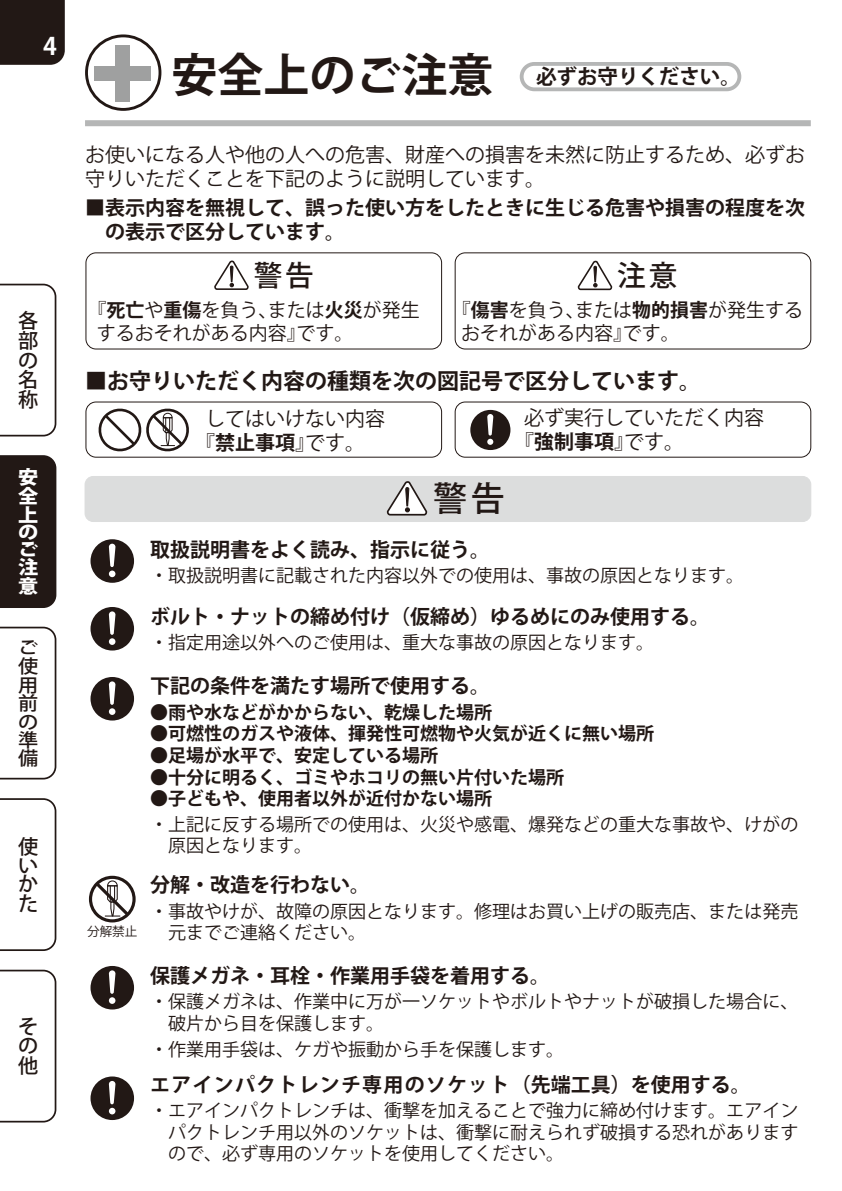
<style>
.page{position:relative;width:842px;height:1191px;background:#fff}
.page>*{position:absolute;margin:0;border:0;box-sizing:border-box;transform-origin:0 0}
.t1{font:700 46px "Koz Go Pr 6 N";color:#221815}
.t2{font:500 34px "Koz Go Pr 6 N";color:#221815}
.t3{font:500 28.6px "Koz Go Pr 6 N";color:#221815}
.t4{font:700 24px "Koz Go Pr 6 N";color:#fff}
.t5{font:700 22px "Koz Go Pr 6 N";color:#221815}
.t6{font:700 20.4px "Koz Go Pr 6 N";color:#221815}
.t7{font:500 20.2px/19.8px "Koz Go Pr 6 N";color:#221815;text-align:justify}
.t8{font:700 20px/24px "Koz Go Pr 6 N";color:#221815}
.t9{font:20px/24px "Koz Go Pr 6 N";color:#221815}
.t10{font:700 20px "Koz Go Pr 6 N";letter-spacing:.06em;color:#221815}
.t11{font:19px/22.8px "Koz Go Pr 6 N";color:#221815}
.t12{font:800 18.8px/18.2px "Koz Go Pr 6 N";color:#fff;text-align:justify;scale:1.08 1}
.t13{font:500 18.8px/18.4px "Koz Go Pr 6 N";color:#221815;text-align:justify;scale:1.08 1}
.t14{font:18px/21.6px "Koz Go Pr 6 N";color:#221815}
.t15{font:700 18px "Koz Go Pr 6 N";color:#221815}
.t16{font:12.6px "Koz Go Pr 6 N";color:#221815}
.s1{font-weight:700}
</style>
<div class="page">
<svg style="left:0;top:283px;width:57px;height:154px"></svg>
<div style="left:0;top:455px;width:57px;height:153px;background:#221815"></div>
<svg style="left:0;top:626px;width:57px;height:154px"></svg>
<svg style="left:0;top:798px;width:57px;height:153px"></svg>
<svg style="left:0;top:969px;width:57px;height:154px"></svg>
<div style="left:0;top:0;width:65px;height:65px;background:#221815"></div>
<div style="left:85px;top:476px;width:726px;height:45px;background:#dcdddd;border-radius:8px"></div>
<div style="left:85px;top:476px;width:726px;height:46px;border:1px solid #dcdddd;border-radius:8px"></div>
<div style="left:86px;top:401px;width:356px;height:56px;border:1px solid #221815;border-radius:10px"></div>
<div style="left:86px;top:252px;width:356px;height:97px;border:1px solid #221815;border-radius:10px"></div>
<div style="left:455px;top:252px;width:356px;height:97px;border:1px solid #221815;border-radius:10px"></div>
<div style="left:455px;top:401px;width:356px;height:56px;border:1px solid #221815;border-radius:10px"></div>
<div style="left:85px;top:120px;width:726px;height:6px;background:#b5b6b6"></div>
<div style="left:85px;top:34px;width:76px;height:77px;border:3px solid #221815;border-radius:50%"></div>
<div style="left:520px;top:62px;width:221px;height:29px;border:4px solid #b5b6b6;border-radius:13px"></div>
<svg style="left:214px;top:260px;width:35px;height:30px"></svg>
<svg style="left:577px;top:260px;width:36px;height:31px"></svg>
<svg style="left:386px;top:476px;width:43px;height:40px"></svg>
<svg style="left:94px;top:408px;width:96px;height:48px"></svg>
<svg style="left:470px;top:410px;width:40px;height:40px"></svg>
<svg style="left:91px;top:539px;width:43px;height:44px"></svg>
<svg style="left:91px;top:607px;width:43px;height:43px"></svg>
<svg style="left:91px;top:677px;width:43px;height:43px"></svg>
<svg style="left:91px;top:966px;width:43px;height:43px"></svg>
<svg style="left:91px;top:1076px;width:43px;height:44px"></svg>
<svg style="left:88px;top:875px;width:48px;height:48px"></svg>
<div style="left:95px;top:67px;width:56px;height:14px;background:#9fa0a0"></div>
<div style="left:116px;top:45px;width:14px;height:57px;background:#9fa0a0"></div>
<h3 class="t4" style="left:43px;top:33px;width:15px">4</h3>
<p class="t7" style="left:18px;top:311px;width:21px">各部の名称</p>
<p class="t12" style="left:18px;top:468px;width:20px">安全上のご注意</p>
<p class="t13" style="left:18px;top:639px;width:20px">ご使用前の準備</p>
<p class="t7" style="left:18px;top:837px;width:21px;line-height:19.2px">使いかた</p>
<p class="t7" style="left:18px;top:1017px;width:21px">その他</p>
<h1 class="t1" style="left:172px;top:49px;width:323px">安全上のご注意</h1>
<p class="t6" style="left:536px;top:65px;width:206px">必ずお守りください。</p>
<p class="t9" style="left:85px;top:143px;width:722px">お使いになる人や他の人への危害、財産への損害を未然に防止するため、必ずお守りいただくことを下記のように説明しています。</p>
<p class="t8" style="left:85px;top:196px;width:722px">■表示内容を無視して、誤った使い方をしたときに生じる危害や損害の程度を次　の表示で区分しています。</p>
<h3 class="t3" style="left:254px;top:259px;width:62px">警告</h3>
<p class="t11" style="left:97px;top:299px;width:324px;text-indent:-10px">『<span class="s1">死亡</span>や<span class="s1">重傷</span>を負う、または<span class="s1">火災</span>が発生するおそれがある内容』です。</p>
<h3 class="t3" style="left:617px;top:260px;width:62px">注意</h3>
<p class="t11" style="left:461px;top:299px;width:343px;text-indent:-10px">『<span class="s1">傷害</span>を負う、または<span class="s1">物的損害</span>が発生するおそれがある内容』です。</p>
<p class="t5" style="left:85px;top:368px;width:618px">■お守りいただく内容の種類を次の図記号で区分しています。</p>
<p class="t9" style="left:195px;top:406px;width:192px;text-indent:10px">してはいけない内容『<span class="s1">禁止事項</span>』です。</p>
<p class="t9" style="left:514px;top:406px;width:251px;text-indent:10px">必ず実行していただく内容『<span class="s1">強制事項</span>』です。</p>
<p class="t16" style="left:87px;top:924px;width:52px">分解禁止</p>
<h2 class="t2" style="left:433px;top:479px;width:73px">警告</h2>
<p class="t8" style="left:150px;top:538px;width:341px">取扱説明書をよく読み、指示に従う。</p>
<p class="t14" style="left:150px;top:565px;width:595px">・取扱説明書に記載された内容以外での使用は、事故の原因となります。</p>
<p class="t8" style="left:150px;top:605px;width:561px">ボルト・ナットの締め付け（仮締め）ゆるめにのみ使用する。</p>
<p class="t14" style="left:150px;top:632px;width:505px">・指定用途以外へのご使用は、重大な事故の原因となります。</p>
<p class="t8" style="left:150px;top:674px;width:341px">下記の条件を満たす場所で使用する。</p>
<p class="t15" style="left:150px;top:702px;width:343px">●雨や水などがかからない、乾燥した場所</p>
<p class="t15" style="left:150px;top:723px;width:505px">●可燃性のガスや液体、揮発性可燃物や火気が近くに無い場所</p>
<p class="t15" style="left:150px;top:745px;width:289px">●足場が水平で、安定している場所</p>
<p class="t15" style="left:150px;top:767px;width:415px">●十分に明るく、ゴミやホコリの無い片付いた場所</p>
<p class="t15" style="left:150px;top:788px;width:343px">●子どもや、使用者以外が近付かない場所</p>
<p class="t14" style="left:168px;top:813px;width:631px;text-indent:-18px">・上記に反する場所での使用は、火災や感電、爆発などの重大な事故や、けがの原因となります。</p>
<p class="t8" style="left:150px;top:873px;width:221px">分解・改造を行わない。</p>
<p class="t14" style="left:168px;top:900px;width:631px;text-indent:-18px">・事故やけが、故障の原因となります。修理はお買い上げの販売店、または発売元までご連絡ください。</p>
<p class="t8" style="left:150px;top:964px;width:401px">保護メガネ・耳栓・作業用手袋を着用する。</p>
<p class="t14" style="left:168px;top:991px;width:631px;text-indent:-18px">・保護メガネは、作業中に万が一ソケットやボルトやナットが破損した場合に、破片から目を保護します。</p>
<p class="t14" style="left:150px;top:1038px;width:415px">・作業用手袋は、ケガや振動から手を保護します。</p>
<p class="t10" style="left:150px;top:1073px;width:602px">エアインパクトレンチ専用のソケット（先端工具）を使用する。</p>
<p class="t14" style="left:168px;top:1100px;width:631px;text-align:justify;text-indent:-18px">・エアインパクトレンチは、衝撃を加えることで強力に締め付けます。エアインパクトレンチ用以外のソケットは、衝撃に耐えられず破損する恐れがありますので、必ず専用のソケットを使用してください。</p>
</div>
